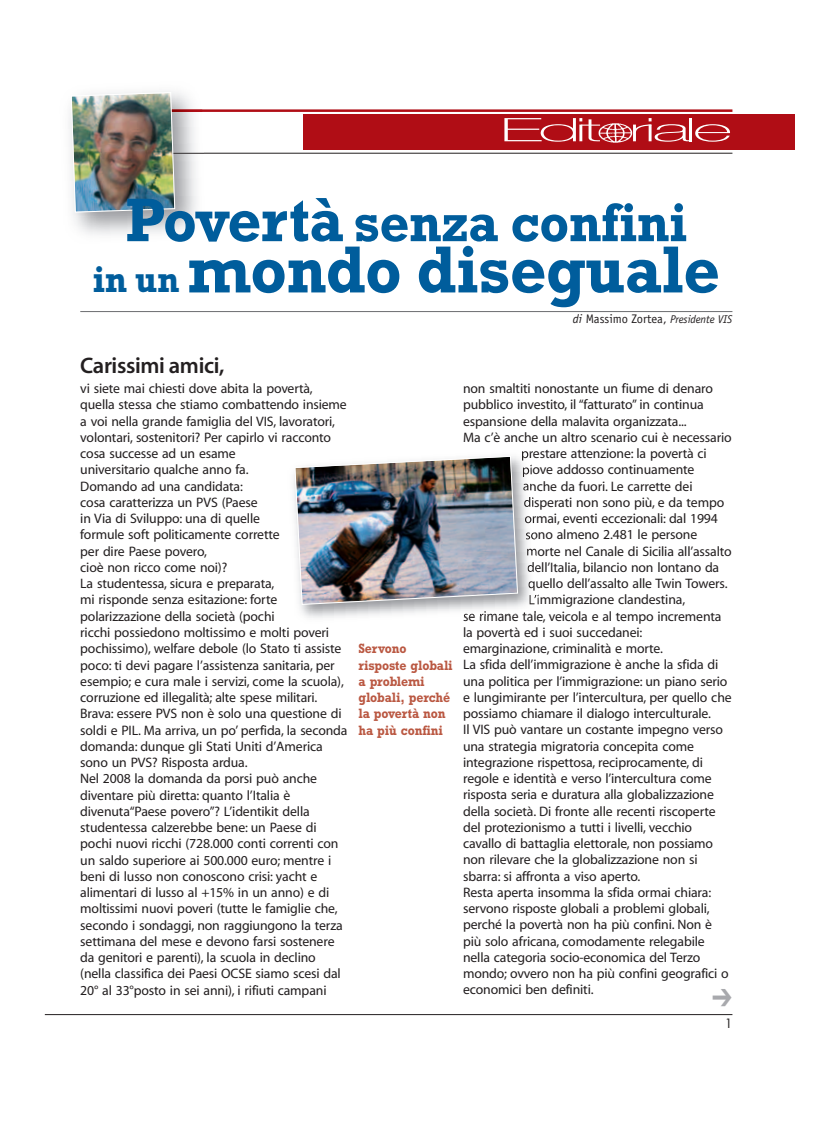
<style>
.page{position:relative;width:834px;height:1143px;background:#fff}
.page>*{position:absolute;margin:0;border:0;box-sizing:border-box;transform-origin:0 0}
.t1{font:700 67.5px "Rockwell";letter-spacing:-.01em;color:#005d9c;scale:.95 1}
.t2{font:700 55px "Rockwell";letter-spacing:-.01em;color:#005d9c;scale:.95 1}
.t3{font:100 32.5px "Helvetica Neue";letter-spacing:-.08em;color:#fff;scale:2.36 1}
.t4{font:22.5px "Myriad MM 565 600";letter-spacing:-.015em;color:#231f20}
.t5{font:13.75px/16.2px "Myriad MM 406 600";letter-spacing:-.01em;color:#231f20}
.t6{font:700 13.75px/16.2px "Rockwell";letter-spacing:-.01em;color:#ba5842;scale:.9 1}
.t7{font:12.5px "Officina Sans";color:#231f20}
.t8{font:12.5px "Futura";color:#231f20}
.s1{color:#b00d15}
.s2{font-size:62.5px}
.s3{font-size:37.5px}
.s4{font-style:italic}
.s5{font-style:italic;font-size:11.25px}
</style>
<div class="page">
<hr style="left:80px;top:109px;width:652px;height:3px;background:#b00d15">
<hr style="left:80px;top:153px;width:652px;height:1px;background:#231f20">
<hr style="left:45px;top:1014px;width:687px;height:1px;background:#231f20">
<div style="left:303px;top:114px;width:492px;height:36px;background:#b00d15"></div>
<hr style="left:80px;top:311px;width:652px;height:1px;background:#6c6d70">
<img style="left:69px;top:91px;width:138px;height:144px">
<img style="left:175px;top:109px;width:27px;height:3px">
<img style="left:175px;top:153px;width:29px;height:1px">
<img style="left:70px;top:92px;width:105px;height:121px">
<img style="left:598px;top:124px;width:35px;height:18px">
<img style="left:463px;top:611px;width:73px;height:6px">
<img style="left:294px;top:451px;width:245px;height:154px">
<h3 class="t3" style="left:499px;top:118px;width:100px">Edit<span class="s1">o</span>riale</h3>
<h2 class="t2" style="left:125px;top:204px;width:593px"><span class="s2">Povertà</span> senza confini</h2>
<h1 class="t1" style="left:93px;top:246px;width:662px"><span class="s3">in un</span> mondo diseguale</h1>
<p class="t7" style="left:573px;top:314px;width:161px"><span class="s4">di</span> Massimo Zortea, <span class="s5">Presidente VIS</span></p>
<h3 class="t4" style="left:80px;top:356px;width:146px">Carissimi amici,</h3>
<p class="t5" style="left:80px;top:381px;width:269px">vi siete mai chiesti dove abita la povertà, quella stessa che stiamo combattendo insieme a voi nella grande famiglia del VIS, lavoratori, volontari, sostenitori? Per capirlo vi racconto cosa successe ad un esame<br>universitario qualche anno fa.<br>Domando ad una candidata:<br>cosa caratterizza un PVS (Paese<br>in Via di Sviluppo: una di quelle<br>formule soft politicamente corrette<br>per dire Paese povero,<br>cioè non ricco come noi)?<br>La studentessa, sicura e preparata,<br>mi risponde senza esitazione: forte polarizzazione della società (pochi<br>ricchi possiedono moltissimo e molti poveri pochissimo), welfare debole (lo Stato ti assiste poco: ti devi pagare l’assistenza sanitaria, per esempio; e cura male i servizi, come la scuola), corruzione ed illegalità; alte spese militari.<br>Brava: essere PVS non è solo una questione di soldi e PIL. Ma arriva, un po’ perfida, la seconda domanda: dunque gli Stati Uniti d’America sono un PVS? Risposta ardua.<br>Nel 2008 la domanda da porsi può anche diventare più diretta: quanto l’Italia è divenuta“Paese povero”? L’identikit della studentessa calzerebbe bene: un Paese di pochi nuovi ricchi (728.000 conti correnti con un saldo superiore ai 500.000 euro; mentre i beni di lusso non conoscono crisi: yacht e alimentari di lusso al +15% in un anno) e di moltissimi nuovi poveri (tutte le famiglie che, secondo i sondaggi, non raggiungono la terza settimana del mese e devono farsi sostenere da genitori e parenti), la scuola in declino (nella classifica dei Paesi OCSE siamo scesi dal 20° al 33°posto in sei anni), i rifiuti campani</p>
<p class="t6" style="left:358px;top:642px;width:106px">Servono risposte globali a problemi globali, perché la povertà non ha più confini</p>
<p class="t5" style="left:463px;top:381px;width:251px">non smaltiti nonostante un fiume di denaro</p>
<p class="t5" style="left:463px;top:397px;width:242px">pubblico investito, il “fatturato” in continua</p>
<p class="t5" style="left:463px;top:414px;width:225px">espansione della malavita organizzata...</p>
<p class="t5" style="left:463px;top:430px;width:270px">Ma c’è anche un altro scenario cui è necessario</p>
<p class="t5" style="left:521px;top:446px;width:187px">prestare attenzione: la povertà ci</p>
<p class="t5" style="left:522px;top:462px;width:174px">piove addosso continuamente</p>
<p class="t5" style="left:523px;top:479px;width:171px">anche da fuori. Le carrette dei</p>
<p class="t5" style="left:523px;top:495px;width:202px">disperati non sono più, e da tempo</p>
<p class="t5" style="left:524px;top:511px;width:195px">ormai, eventi eccezionali: dal 1994</p>
<p class="t5" style="left:525px;top:527px;width:173px">sono almeno 2.481 le persone</p>
<p class="t5" style="left:526px;top:544px;width:207px">morte nel Canale di Sicilia all’assalto</p>
<p class="t5" style="left:527px;top:560px;width:194px">dell’Italia, bilancio non lontano da</p>
<p class="t5" style="left:528px;top:576px;width:201px">quello dell’assalto alle Twin Towers.</p>
<p class="t5" style="left:528px;top:592px;width:158px">L’immigrazione clandestina,</p>
<p class="t5" style="left:463px;top:609px;width:260px">se rimane tale, veicola e al tempo incrementa</p>
<p class="t5" style="left:463px;top:625px;width:181px">la povertà ed i suoi succedanei:</p>
<p class="t5" style="left:463px;top:641px;width:201px">emarginazione, criminalità e morte.</p>
<p class="t5" style="left:463px;top:657px;width:257px">La sfida dell’immigrazione è anche la sfida di</p>
<p class="t5" style="left:463px;top:674px;width:266px">una politica per l’immigrazione: un piano serio</p>
<p class="t5" style="left:463px;top:690px;width:270px">e lungimirante per l’intercultura, per quello che</p>
<p class="t5" style="left:463px;top:706px;width:249px">possiamo chiamare il dialogo interculturale.</p>
<p class="t5" style="left:463px;top:722px;width:262px">Il VIS può vantare un costante impegno verso</p>
<p class="t5" style="left:463px;top:739px;width:232px">una strategia migratoria concepita come</p>
<p class="t5" style="left:463px;top:755px;width:242px">integrazione rispettosa, reciprocamente, di</p>
<p class="t5" style="left:463px;top:771px;width:250px">regole e identità e verso l’intercultura come</p>
<p class="t5" style="left:463px;top:787px;width:252px">risposta seria e duratura alla globalizzazione</p>
<p class="t5" style="left:463px;top:804px;width:254px">della società. Di fronte alle recenti riscoperte</p>
<p class="t5" style="left:463px;top:820px;width:231px">del protezionismo a tutti i livelli, vecchio</p>
<p class="t5" style="left:463px;top:836px;width:251px">cavallo di battaglia elettorale, non possiamo</p>
<p class="t5" style="left:463px;top:852px;width:236px">non rilevare che la globalizzazione non si</p>
<p class="t5" style="left:463px;top:869px;width:179px">sbarra: si affronta a viso aperto.</p>
<p class="t5" style="left:463px;top:885px;width:250px">Resta aperta insomma la sfida ormai chiara:</p>
<p class="t5" style="left:463px;top:901px;width:248px">servono risposte globali a problemi globali,</p>
<p class="t5" style="left:463px;top:917px;width:251px">perché la povertà non ha più confini. Non è</p>
<p class="t5" style="left:463px;top:934px;width:243px">più solo africana, comodamente relegabile</p>
<p class="t5" style="left:463px;top:950px;width:239px">nella categoria socio-economica del Terzo</p>
<p class="t5" style="left:463px;top:966px;width:267px">mondo; ovvero non ha più confin i geografici o</p>
<p class="t5" style="left:463px;top:982px;width:132px">economici ben definiti.</p>
<p class="t8" style="left:725px;top:1017px;width:9px">1</p>
</div>
